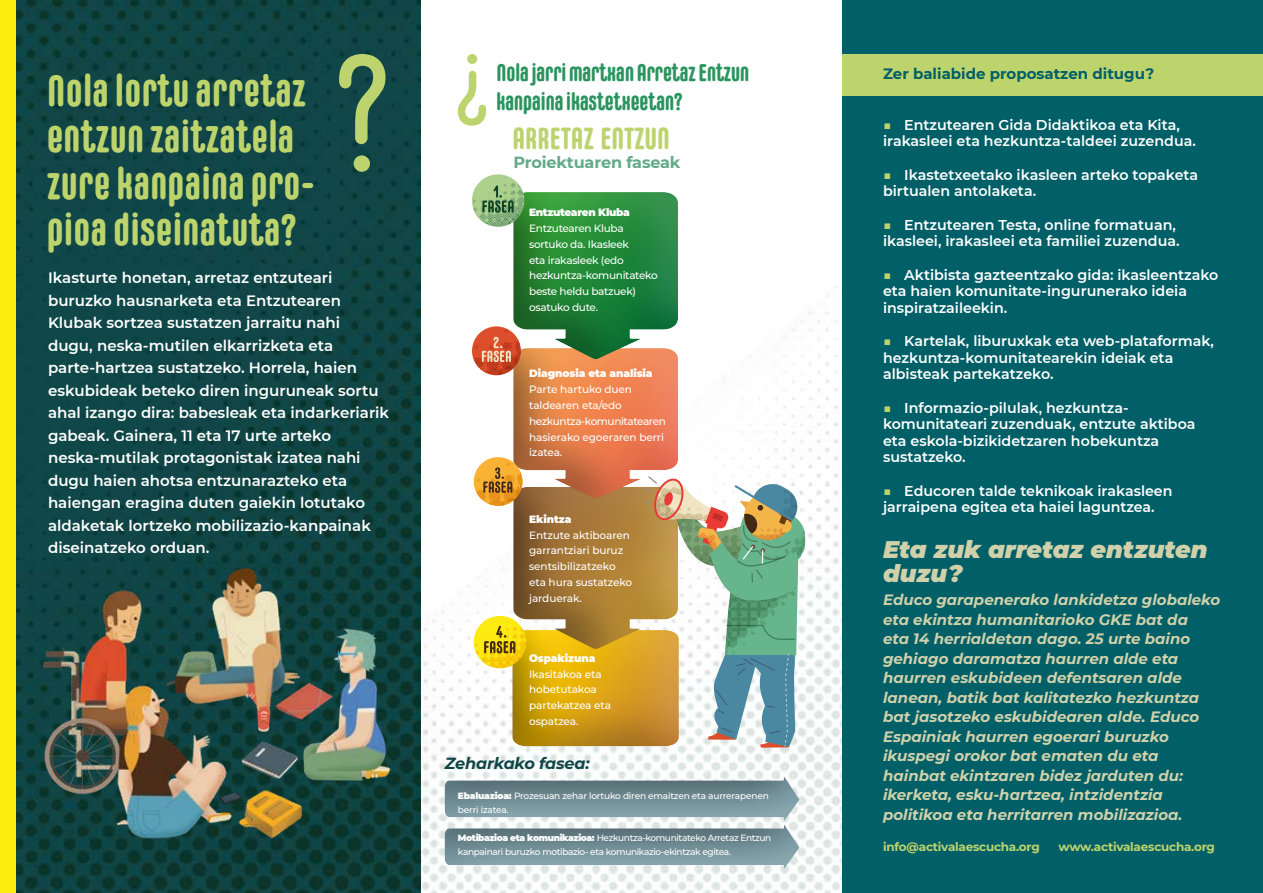
<style>
.page{position:relative;width:1263px;height:893px;background:#fff}
.page>*{position:absolute;margin:0;border:0;box-sizing:border-box;transform-origin:0 0}
.t1{font:700 43.5px/46.5px "Carl Marx";letter-spacing:.02em;color:#bdd46d}
.t2{font:700 30.3px "Carl Marx";color:#bdd46e}
.t3{font:700 24px/28.8px "Carl Marx";color:#2a945e}
.t4{font:italic 900 24px/24px "Montserrat";color:#d0d1aa}
.t5{font:700 16.05px "Montserrat";letter-spacing:-.01em;color:#62aa88}
.t6{font:italic 700 16.05px "Montserrat";letter-spacing:-.01em;color:#0f4547}
.t7{font:600 15px/22.5px "Montserrat";color:#fff}
.t8{font:italic 700 15px/19.5px "Montserrat";color:#d0d1aa}
.t9{font:700 15px "Montserrat";color:#015f67}
.t10{font:600 14.25px/16.5px "Montserrat";color:#fff}
.t11{font:700 12px "Montserrat";letter-spacing:-.02em;color:#bdd46d}
.t12{font:500 10.5px/15.8px "Montserrat";letter-spacing:-.02em;color:#fff}
.t13{font:900 10.5px "Montserrat";letter-spacing:-.01em;color:#fff}
.t14{font:900 10.5px "Montserrat";letter-spacing:-.03em;color:#fff}
.t15{font:500 9px/13.5px "Montserrat";letter-spacing:-.04em;color:#fff}
.t16{font:500 9px/13.5px "Montserrat";letter-spacing:-.02em;color:#fff}
.s1{font-weight:900}
.s2{font-family:"Montserrat Alternates";color:#bdd46d}
</style>
<div class="page">
<img style="left:421px;top:286px;width:421px;height:607px">
<img style="left:15px;top:0;width:406px;height:893px">
<div style="left:0;top:0;width:15px;height:893px;background:#fceb0f"></div>
<svg style="left:339px;top:54px;width:46px;height:118px;background:#4b7554"></svg>
<svg style="left:458px;top:54px;width:28px;height:72px"></svg>
<img style="left:28px;top:558px;width:400px;height:309px">
<div style="left:842px;top:0;width:421px;height:893px;background:#015f67"></div>
<div style="left:842px;top:54px;width:421px;height:41px;background:#bdd46d"></div>
<div style="left:511px;top:617px;width:177px;height:143px;background:#000;opacity:.75"></div>
<img style="left:472px;top:177px;width:48px;height:44px">
<img style="left:475px;top:620px;width:7px;height:48px">
<img style="left:475px;top:461px;width:7px;height:45px">
<img style="left:472px;top:329px;width:10px;height:46px">
<img style="left:482px;top:186px;width:326px;height:562px">
<div style="left:431px;top:775px;width:381px;height:58px;background:#000;opacity:.75"></div>
<svg style="left:445px;top:777px;width:355px;height:45px;background:#8ba1a7"></svg>
<div style="left:431px;top:822px;width:381px;height:57px;background:#000;opacity:.75"></div>
<h1 class="t1" style="left:47px;top:67px;width:269px">Nola lortu arretaz entzun zaitzatela zure kanpaina pro&shy;pioa diseinatuta?</h1>
<h3 class="t3" style="left:496px;top:58px;width:254px">Nola jarri martxan Arretaz Entzun kanpaina ikastetxeetan?</h3>
<p class="t7" style="left:48px;top:266px;width:343px">Ikasturte honetan, arretaz entzuteari buruzko hausnarketa eta Entzutearen Klubak sortzea sustatzen jarraitu nahi<br>dugu, neska-mutilen elkarrizketa eta parte-hartzea sustatzeko. Horrela, haien eskubideak beteko diren inguruneak sortu ahal izango dira: babesleak eta indarkeriarik gabeak. Gainera, 11 eta 17 urte arteko neska-mutilak protagonistak izatea nahi dugu haien ahotsa entzunarazteko eta haiengan eragina duten gaiekin lotutako aldaketak lortzeko mobilizazio-kanpainak diseinatzeko orduan.</p>
<h2 class="t2" style="left:512px;top:121px;width:159px">ARRETAZ ENTZUN</h2>
<p class="t5" style="left:513px;top:150px;width:169px">Proiektuaren faseak</p>
<p class="t14" style="left:529px;top:205px;width:102px">Entzutearen Kluba</p>
<p class="t12" style="left:529px;top:220px;width:130px">Entzutearen Kluba sortuko da. Ikasleek<br>eta irakasleek (edo hezkuntza-komunitateko beste heldu batzuek) osatuko dute.</p>
<p class="t13" style="left:529px;top:366px;width:125px">Diagnosia eta analisia</p>
<p class="t12" style="left:529px;top:381px;width:138px">Parte hartuko duen taldearen eta/edo hezkuntza-komunitatearen hasierako egoeraren berri izatea.</p>
<p class="t13" style="left:529px;top:511px;width:44px">Ekintza</p>
<p class="t12" style="left:529px;top:527px;width:105px">Entzute aktiboaren garrantziari buruz sentsibilizatzeko eta hura sustatzeko jarduerak.</p>
<p class="t13" style="left:529px;top:650px;width:68px">Ospakizuna</p>
<p class="t12" style="left:529px;top:666px;width:83px">Ikasitakoa eta hobetutakoa partekatzea eta ospatzea.</p>
<p class="t6" style="left:445px;top:752px;width:146px">Zeharkako fasea:</p>
<p class="t16" style="left:458px;top:789px;width:312px"><span class="s1">Ebaluazioa:</span> Prozesuan zehar lortuko diren emaitzen eta aurrerapenen berri izatea.</p>
<p class="t15" style="left:458px;top:831px;width:315px"><span class="s1">Motibazioa eta komunikazioa:</span> Hezkuntza-komunitateko Arretaz Entzun kanpainari buruzko motibazio- eta komunikazio-ekintzak egitea.</p>
<p class="t9" style="left:883px;top:63px;width:273px">Zer baliabide proposatzen ditugu?</p>
<p class="t10" style="left:883px;top:116px;width:314px"><span class="s2">■</span> Entzutearen Gida Didaktikoa eta Kita, irakasleei eta hezkuntza-taldeei zuzendua.</p>
<p class="t10" style="left:883px;top:166px;width:317px"><span class="s2">■</span> Ikastetxeetako ikasleen arteko topaketa birtualen antolaketa.</p>
<p class="t10" style="left:883px;top:216px;width:298px"><span class="s2">■</span> Entzutearen Testa, online formatuan, ikasleei, irakasleei eta familiei zuzendua.</p>
<p class="t10" style="left:883px;top:266px;width:337px"><span class="s2">■</span> Aktibista gazteentzako gida: ikasleentzako eta haien komunitate-ingurunerako ideia inspiratzaileekin.</p>
<p class="t10" style="left:883px;top:332px;width:332px"><span class="s2">■</span> Kartelak, liburuxkak eta web-plataformak, hezkuntza-komunitatearekin ideiak eta albisteak partekatzeko.</p>
<p class="t10" style="left:883px;top:399px;width:314px"><span class="s2">■</span> Informazio-pilulak, hezkuntza&shy;komunitateari zuzenduak, entzute aktiboa eta eskola-bizikidetzaren hobekuntza sustatzeko.</p>
<p class="t10" style="left:883px;top:482px;width:291px"><span class="s2">■</span> Educoren talde teknikoak irakasleen jarraipena egitea eta haiei laguntzea.</p>
<h3 class="t4" style="left:883px;top:535px;width:326px">Eta zuk arretaz entzuten duzu?</h3>
<p class="t8" style="left:883px;top:589px;width:339px">Educo garapenerako lankidetza globaleko eta ekintza humanitarioko GKE bat da<br>eta 14 herrialdetan dago. 25 urte baino gehiago daramatza haurren alde eta haurren eskubideen defentsaren alde lanean, batik bat kalitatezko hezkuntza bat jasotzeko eskubidearen alde. Educo Espainiak haurren egoerari buruzko ikuspegi orokor bat ematen du eta hainbat ekintzaren bidez jarduten du: ikerketa, esku-hartzea, intzidentzia politikoa eta herritarren mobilizazioa.</p>
<p class="t11" style="left:883px;top:838px;width:158px">info@activalaescucha.org</p>
<p class="t11" style="left:1058px;top:838px;width:158px">www.activalaescucha.org</p>
</div>
